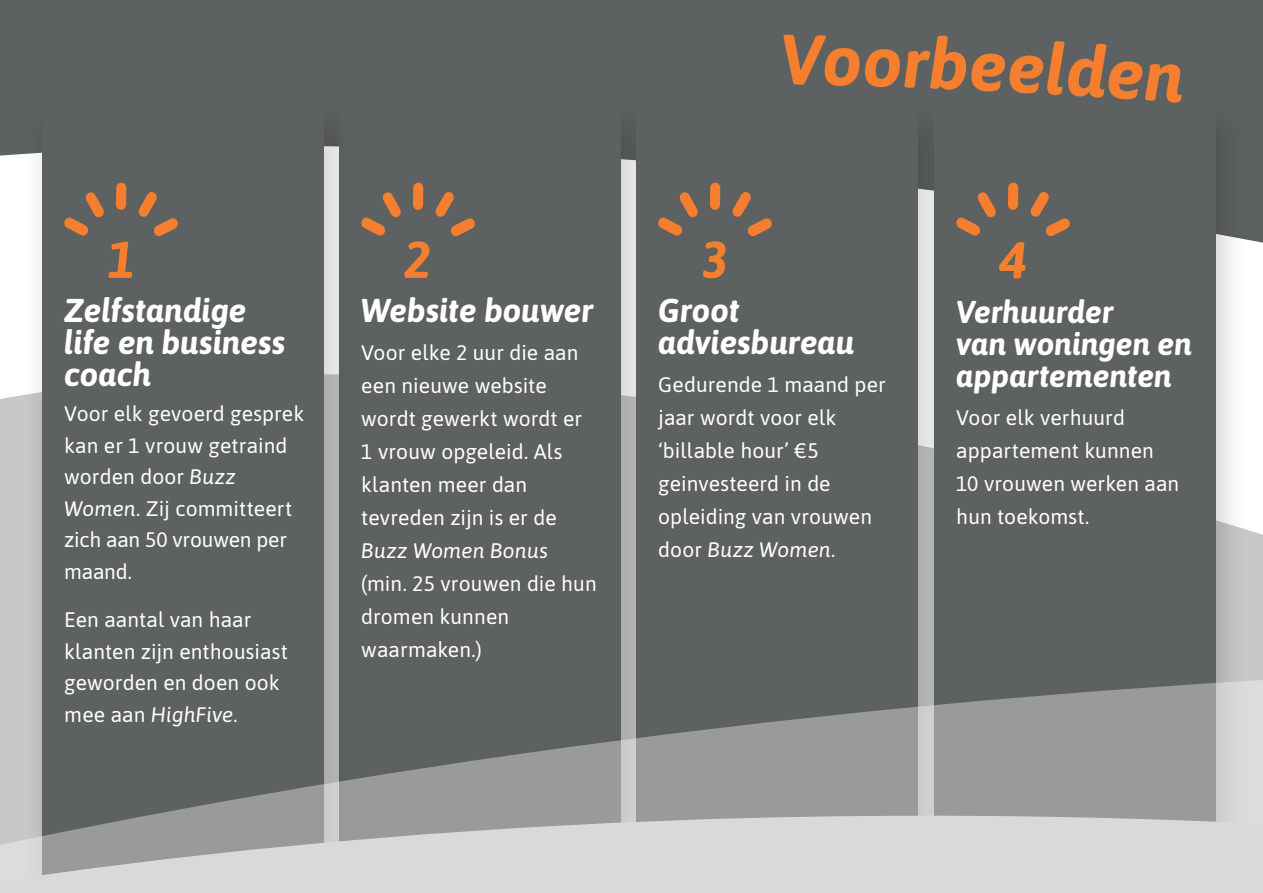
<style>
.page{position:relative;width:1263px;height:893px;background:#fff}
.page>*{position:absolute;margin:0;border:0;box-sizing:border-box;transform-origin:0 0}
.t1{font:italic 700 70.65px "Asap";color:#f57f2f}
.t2{font:italic 700 51.6px "Asap";color:#f57f2f}
.t3{font:italic 700 33px/31.7px "Asap";letter-spacing:-.005em;color:#fff}
.t4{font:italic 700 31.5px/32px "Asap";color:#fff}
.t5{font:21px/33px "Asap";letter-spacing:.005em;color:#fff}
.t6{font:italic 21px "Asap";letter-spacing:.015em;color:#fff}
.s1{font-style:italic}
</style>
<div class="page">
<div style="left:0;top:0;width:1263px;height:243px;background:#5e6161"></div>
<div style="left:339px;top:98px;width:282px;height:795px;background:#5e6161"></div>
<svg style="left:413px;top:183px;width:10px;height:27px"></svg>
<svg style="left:435px;top:192px;width:40px;height:44px"></svg>
<svg style="left:361px;top:192px;width:40px;height:44px"></svg>
<div style="left:21px;top:98px;width:337px;height:795px;background:#000;opacity:.19"></div>
<div style="left:43px;top:98px;width:281px;height:795px;background:#5e6161"></div>
<svg style="left:116px;top:183px;width:10px;height:27px"></svg>
<svg style="left:138px;top:192px;width:40px;height:44px"></svg>
<svg style="left:64px;top:192px;width:40px;height:44px"></svg>
<div style="left:615px;top:98px;width:336px;height:795px;background:#000;opacity:.19"></div>
<div style="left:636px;top:98px;width:282px;height:795px;background:#5e6161"></div>
<svg style="left:710px;top:183px;width:10px;height:27px"></svg>
<svg style="left:732px;top:192px;width:40px;height:44px"></svg>
<svg style="left:658px;top:192px;width:40px;height:44px"></svg>
<div style="left:913px;top:98px;width:336px;height:795px;background:#000;opacity:.19"></div>
<div style="left:934px;top:98px;width:282px;height:795px;background:#5e6161"></div>
<svg style="left:1008px;top:183px;width:10px;height:27px"></svg>
<svg style="left:1030px;top:192px;width:40px;height:44px"></svg>
<svg style="left:956px;top:192px;width:40px;height:44px"></svg>
<svg style="left:0;top:665px;width:1263px;height:49px"></svg>
<svg style="left:0;top:714px;width:1263px;height:179px"></svg>
<div style="left:782px;top:35px;width:44px;height:50px;background:#5e6161"></div>
<div style="left:1107px;top:60px;width:77px;height:38px;background:#5e6161"></div>
<h2 class="t2" style="left:107px;top:224px;width:29px">1</h2>
<h3 class="t3" style="left:64px;top:293px;width:222px">Zelfstandige life en business coach</h3>
<p class="t5" style="left:64px;top:397px;width:241px;line-height:31.5px">Voor elk gevoerd gesprek kan er 1 vrouw getraind worden door <span class="s1">Buzz<br>Women</span>. Zij committeert zich aan 50 vrouwen per maand.</p>
<p class="t5" style="left:64px;top:603px;width:225px;line-height:31.5px">Een aantal van haar klanten zijn enthousiast geworden en doen ook mee aan <span class="s1">HighFive</span>.</p>
<h2 class="t2" style="left:404px;top:224px;width:29px">2</h2>
<h3 class="t3" style="left:361px;top:293px;width:234px">Website bouwer</h3>
<p class="t5" style="left:361px;top:335px;width:222px">Voor elke 2 uur die aan een nieuwe website wordt gewerkt wordt er<br>1 vrouw opgeleid. Als klanten meer dan tevreden zijn is er de</p>
<p class="t6" style="left:361px;top:537px;width:188px">Buzz Women Bonus</p>
<p class="t5" style="left:361px;top:566px;width:237px">(min. 25 vrouwen die hun dromen kunnen waarmaken.)</p>
<h1 class="t1" style="left:824px;top:11px;width:148px;rotate:2deg">oorb</h1>
<h1 class="t1" style="left:972px;top:16px;width:139px;rotate:3deg">eeld</h1>
<h2 class="t2" style="left:701px;top:224px;width:29px">3</h2>
<h3 class="t3" style="left:658px;top:293px;width:198px">Groot adviesbureau</h3>
<p class="t5" style="left:658px;top:367px;width:229px">Gedurende 1 maand per jaar wordt voor elk ‘billable hour’ €5 geinvesteerd in de opleiding van vrouwen door <span class="s1">Buzz Women</span>.</p>
<h2 class="t2" style="left:999px;top:225px;width:29px">4</h2>
<h3 class="t4" style="left:956px;top:294px;width:237px">Verhuurder<br>van woningen en appartementen</h3>
<p class="t5" style="left:956px;top:400px;width:224px">Voor elk verhuurd appartement kunnen<br>10 vrouwen werken aan hun toekomst.</p>
</div>
